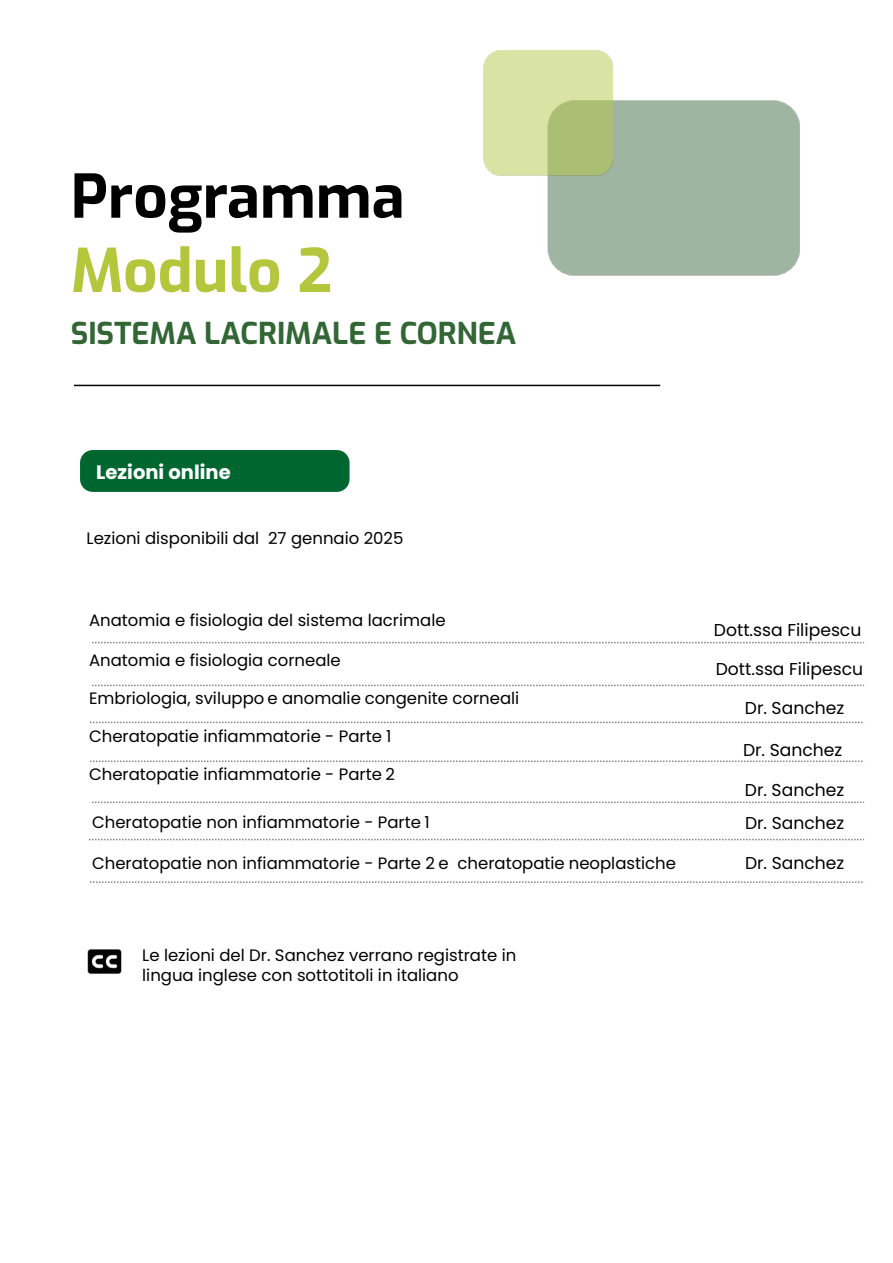
<style>
.page{position:relative;width:893px;height:1263px;background:#fff}
.page>*{position:absolute;margin:0;border:0;box-sizing:border-box;transform-origin:0 0}
.t1{font:700 60px "Exo";color:#000}
.t2{font:700 60px "Exo";color:#b4c63c}
.t3{font:700 30px "Exo";color:#326635}
.t4{font:700 19.5px "Poppins";color:#fff}
.t5{font:17.25px/33px "Poppins";color:#000}
.t6{font:16.5px "Poppins";color:#000}
.t7{font:16.5px/19.8px "Poppins";color:#000}
.s1{font-style:inherit}
</style>
<div class="page">
<div style="left:80px;top:450px;width:270px;height:42px;background:#006630;border-radius:13px"></div>
<hr style="left:74px;top:385px;width:586px;height:1px;background:#000">
<div style="left:547px;top:100px;width:252px;height:175px;background:#a0b5a1"></div>
<img style="left:484px;top:51px;width:128px;height:125px">
<svg style="left:92px;top:642px;width:772px;height:1px"></svg>
<svg style="left:92px;top:685px;width:772px;height:1px"></svg>
<svg style="left:90px;top:722px;width:773px;height:1px"></svg>
<svg style="left:90px;top:760px;width:773px;height:2px"></svg>
<svg style="left:92px;top:801px;width:772px;height:2px"></svg>
<svg style="left:89px;top:839px;width:775px;height:1px"></svg>
<svg style="left:90px;top:881px;width:773px;height:2px"></svg>
<img style="left:87px;top:949px;width:35px;height:25px">
<h1 class="t1" style="left:71px;top:153px;width:335px">Programma</h1>
<h1 class="t2" style="left:71px;top:227px;width:263px">Modulo 2</h1>
<h2 class="t3" style="left:71px;top:311px;width:447px">SISTEMA LACRIMALE E CORNEA</h2>
<p class="t4" style="left:96px;top:461px;width:136px">Lezioni online</p>
<p class="t6" style="left:87px;top:528px;width:318px">Lezioni disponibili dal 27 gennaio 2025</p>
<p class="t6" style="left:89px;top:611px;width:358px">Anatomia e fisiologia del sistema lacrimale</p>
<p class="t6" style="left:89px;top:650px;width:253px">Anatomia e fisiologia corneale</p>
<p class="t6" style="left:89px;top:689px;width:432px">Embriologia<span class="s1">, sviluppo</span> e <span class="s1">anomalie</span> congenite corneali</p>
<p class="t6" style="left:89px;top:727px;width:304px">Cheratopatie infiammatorie <span class="s1">- Parte 1</span></p>
<p class="t6" style="left:89px;top:765px;width:307px">Cheratopatie infiammatorie <span class="s1">- Parte</span> 2</p>
<p class="t6" style="left:92px;top:813px;width:339px">Cheratopatie non infiammatorie <span class="s1">- Parte</span> 1</p>
<p class="t6" style="left:92px;top:854px;width:585px">Cheratopatie non infiammatorie <span class="s1">- Parte 2</span> e <span class="s1">cheratopatie</span> neoplastiche</p>
<p class="t7" style="left:142px;top:945px;width:376px">Le lezioni del Dr. Sanchez verrano registrate in lingua inglese con sottotitoli in italiano</p>
<p class="t5" style="left:714px;top:613px;width:149px">Dott.ssa Filipescu</p>
<p class="t5" style="left:716px;top:652px;width:149px">Dott.ssa Filipescu</p>
<p class="t5" style="left:745px;top:692px;width:101px">Dr. Sanchez</p>
<p class="t5" style="left:743px;top:733px;width:101px">Dr. Sanchez</p>
<p class="t5" style="left:745px;top:773px;width:101px">Dr. Sanchez<br>Dr. Sanchez</p>
<p class="t5" style="left:745px;top:847px;width:101px">Dr. Sanchez</p>
</div>
